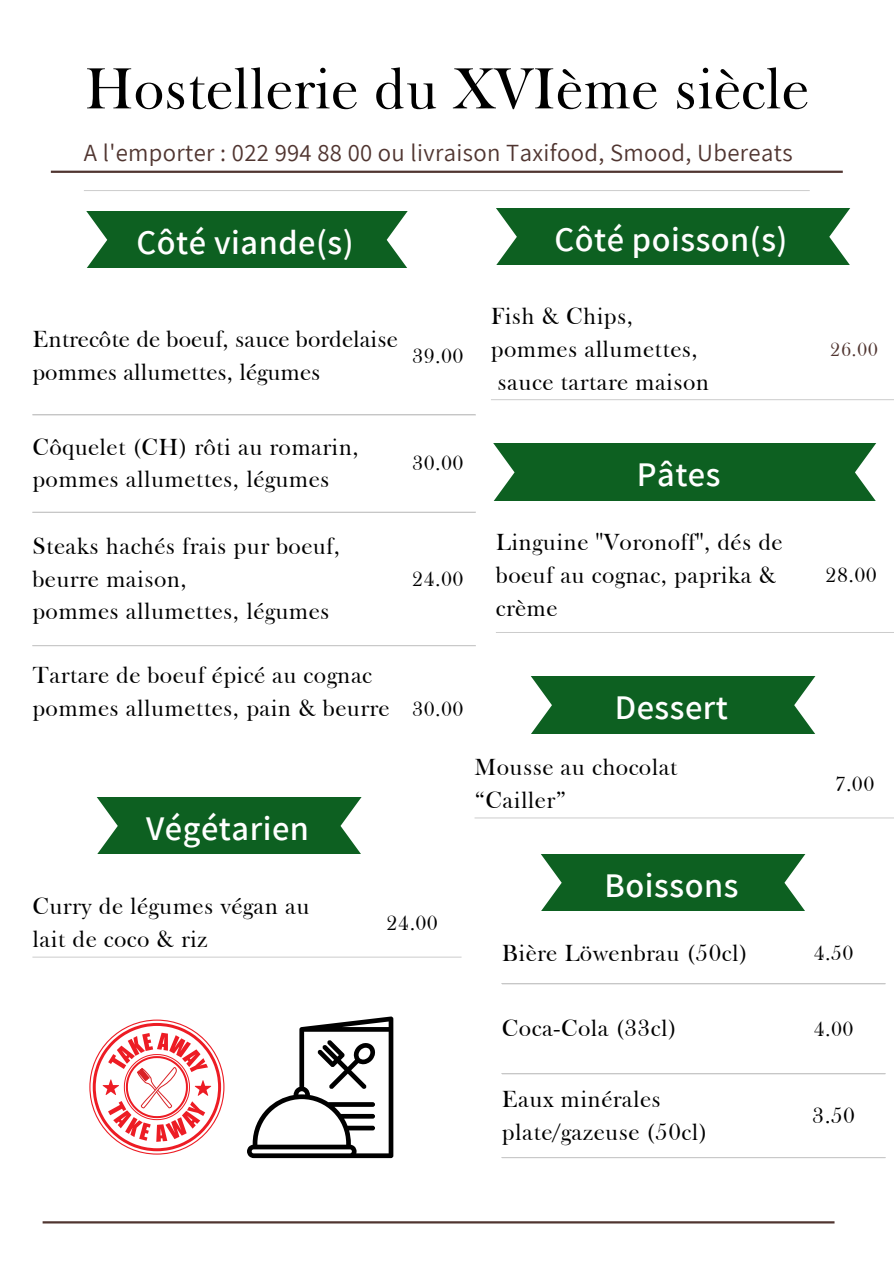
<style>
.page{position:relative;width:894px;height:1264px;background:#fff}
.page>*{position:absolute;margin:0;border:0;box-sizing:border-box;transform-origin:0 0}
.t1{font:59.1px "Frys Baskerville BT";color:#000}
.t2{font:600 34.5px "Assistant";letter-spacing:.015em;color:#fff}
.t3{font:24.6px "Assistant";letter-spacing:.015em;color:#503530}
.t4{font:24px/32.7px "Frys Baskerville BT";letter-spacing:.015em;color:#000}
.t5{font:22.5px "Frys Baskerville BT";color:#000}
.t6{font:21px "Frys Baskerville BT";letter-spacing:.015em;color:#000}
.t7{font:19.5px "Frys Baskerville BT";color:#503530}
</style>
<div class="page">
<hr style="left:32px;top:414px;width:444px;height:1px;background:#ccc">
<hr style="left:32px;top:512px;width:444px;height:1px;background:#ccc">
<hr style="left:32px;top:645px;width:444px;height:1px;background:#ccc">
<hr style="left:474px;top:817px;width:419px;height:1px;background:#ccc">
<hr style="left:51px;top:171px;width:791px;height:2px;background:#503530">
<hr style="left:43px;top:1221px;width:791px;height:2px;background:#503530">
<svg style="left:86px;top:211px;width:322px;height:57px;background:#1d6a30"></svg>
<hr style="left:84px;top:190px;width:725px;height:1px;background:#ccc">
<div style="left:496px;top:208px;width:355px;height:57px;background:#0d6021"></div>
<hr style="left:491px;top:399px;width:402px;height:1px;background:#ccc">
<div style="left:494px;top:444px;width:382px;height:56px;background:#0d6021"></div>
<hr style="left:495px;top:632px;width:398px;height:1px;background:#ccc">
<svg style="left:530px;top:676px;width:286px;height:57px;background:#206c32"></svg>
<svg style="left:541px;top:854px;width:265px;height:56px;background:#206d33"></svg>
<hr style="left:502px;top:983px;width:383px;height:1px;background:#ccc">
<hr style="left:502px;top:1073px;width:383px;height:1px;background:#ccc">
<hr style="left:502px;top:1157px;width:383px;height:1px;background:#ccc">
<svg style="left:89px;top:1019px;width:135px;height:135px"></svg>
<svg style="left:247px;top:1016px;width:146px;height:142px"></svg>
<svg style="left:96px;top:797px;width:266px;height:56px;background:#216d34"></svg>
<hr style="left:32px;top:956px;width:429px;height:1px;background:#ccc">
<p class="t1" style="left:85px;top:52px;width:725px">Hostellerie du XVIème siècle</p>
<p class="t3" style="left:84px;top:136px;width:710px">A l'emporter : 022 994 88 00 ou livraison Taxifood, Smood, Ubereats</p>
<p class="t2" style="left:136px;top:218px;width:218px">Côté viande(s)</p>
<h1 class="t4" style="left:32px;top:322px;width:366px">Entrecôte de boeuf, sauce bordelaise</h1>
<p class="t4" style="left:32px;top:355px;width:289px">pommes allumettes, légumes</p>
<p class="t6" style="left:412px;top:343px;width:53px">39.00</p>
<p class="t2" style="left:554px;top:215px;width:234px">Côté poisson(s)</p>
<p class="t4" style="left:491px;top:299px;width:144px">Fish &amp; Chips,</p>
<p class="t4" style="left:491px;top:332px;width:208px">pommes allumettes,</p>
<p class="t4" style="left:497px;top:364px;width:213px">sauce tartare maison</p>
<p class="t7" style="left:830px;top:337px;width:49px">26.00</p>
<p class="t4" style="left:32px;top:429px;width:328px">Côquelet (CH) rôti au romarin,</p>
<p class="t4" style="left:32px;top:462px;width:298px">pommes allumettes, légumes</p>
<p class="t4" style="left:32px;top:529px;width:309px">Steaks hachés frais pur boeuf,</p>
<p class="t4" style="left:32px;top:561px;width:156px">beurre maison,</p>
<p class="t4" style="left:32px;top:594px;width:298px">pommes allumettes, légumes</p>
<p class="t6" style="left:412px;top:450px;width:53px">30.00</p>
<p class="t6" style="left:412px;top:565px;width:53px">24.00</p>
<p class="t2" style="left:636px;top:451px;width:85px">Pâtes</p>
<p class="t4" style="left:495px;top:525px;width:288px">Linguine "Voronoff", dés de boeuf au cognac, paprika &amp; crème</p>
<p class="t6" style="left:825px;top:561px;width:53px">28.00</p>
<p class="t4" style="left:32px;top:658px;width:341px">Tartare de boeuf épicé au cognac</p>
<p class="t4" style="left:32px;top:690px;width:358px">pommes allumettes, pain &amp; beurre</p>
<p class="t6" style="left:412px;top:695px;width:53px">30.00</p>
<p class="t2" style="left:614px;top:684px;width:115px">Dessert</p>
<p class="t2" style="left:146px;top:804px;width:164px">Végétarien</p>
<p class="t4" style="left:32px;top:889px;width:278px">Curry de légumes végan au lait de coco &amp; riz</p>
<p class="t6" style="left:387px;top:910px;width:53px">24.00</p>
<p class="t4" style="left:474px;top:750px;width:204px">Mousse au chocolat “Cailler”</p>
<p class="t2" style="left:604px;top:861px;width:135px">Boissons</p>
<p class="t6" style="left:834px;top:770px;width:41px">7.00</p>
<p class="t4" style="left:502px;top:936px;width:247px">Bière Löwenbrau (50cl)</p>
<p class="t6" style="left:813px;top:940px;width:41px">4.50</p>
<p class="t4" style="left:502px;top:1010px;width:176px">Coca-Cola (33cl)</p>
<p class="t6" style="left:813px;top:1015px;width:41px">4.00</p>
<p class="t4" style="left:502px;top:1081px;width:207px">Eaux minérales plate/gazeuse (50cl)</p>
<p class="t5" style="left:812px;top:1101px;width:44px">3.50</p>
</div>
